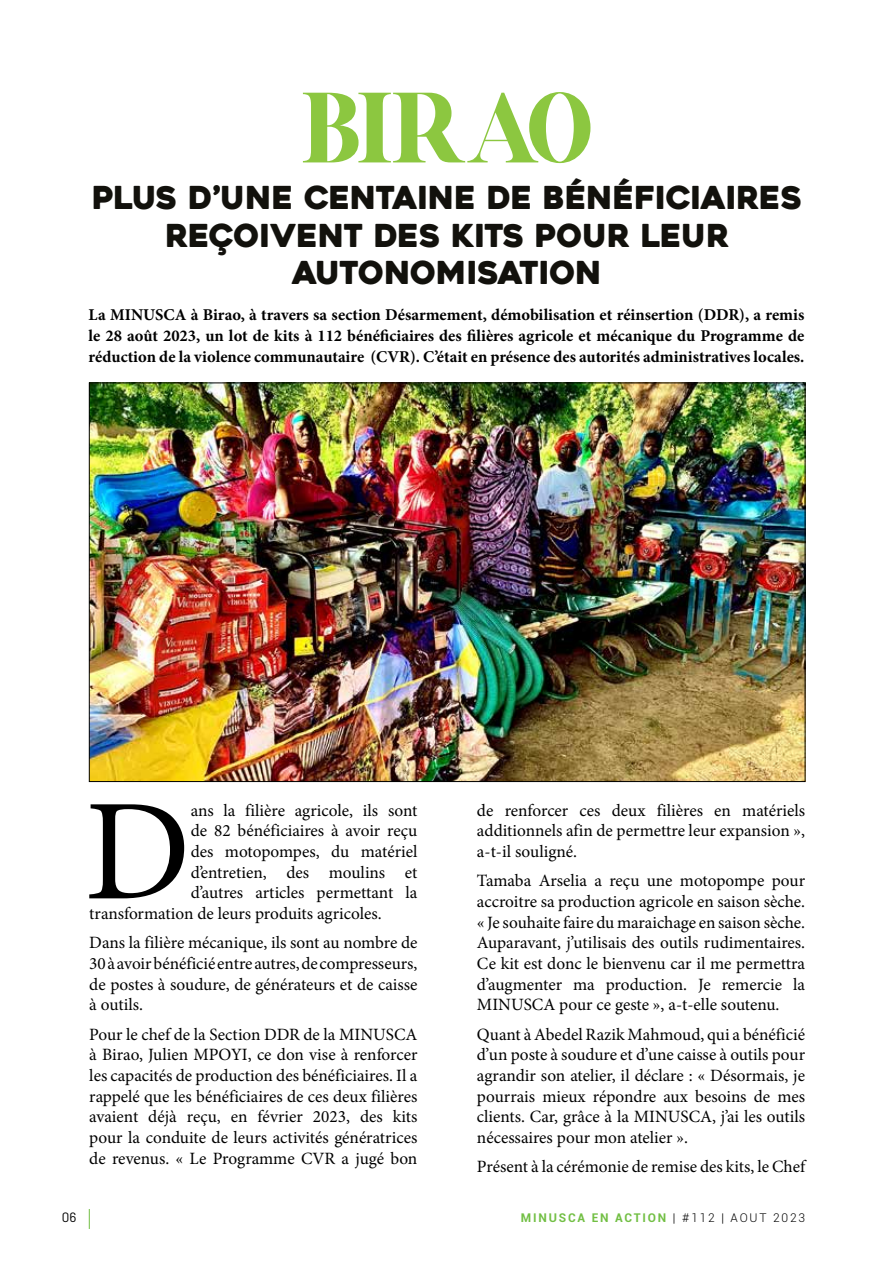
<style>
.page{position:relative;width:893px;height:1263px;background:#fff}
.page>*{position:absolute;margin:0;border:0;box-sizing:border-box;transform-origin:0 0}
.t1{font:144.6px "Mignon";color:#000}
.t2{font:90px "AL Nevrada Personal Use Only";color:#8cc740}
.t3{font:31.5px/37.8px "Heavitas";color:#12110c;text-align:center}
.t4{font:17.25px/20.7px "Mignon";color:#000;text-align:justify}
.t5{font:700 16.5px/21.3px "Mignon";color:#000;text-align:justify}
.t6{font:13.5px "Barlow";color:#000}
.t7{font:700 12px "Roboto";letter-spacing:.15em;color:#72bf44}
.s1{font-weight:300;color:#000}
</style>
<div class="page">
<svg style="left:89px;top:1209px;width:1px;height:20px"></svg>
<img style="left:91px;top:385px;width:712px;height:395px">
<h2 class="t2" style="left:303px;top:79px;width:290px">BIRAO</h2>
<h3 class="t3" style="left:92px;top:179px;width:711px">PLUS D’UNE CENTAINE DE BÉNÉFICIAIRES<br>REÇOIVENT DES KITS POUR LEUR<br>AUTONOMISATION</h3>
<p class="t5" style="left:89px;top:303px;width:717px">La MINUSCA à Birao, à travers sa section Désarmement, démobilisation et réinsertion (DDR), a remis le 28 août 2023, un lot de kits à 112 bénéficiaires des filières agricole et mécanique du Programme de réduction de la violence communautaire (CVR). C’était en présence des autorités administratives locales.</p>
<h1 class="t1" style="left:84px;top:755px;width:108px">D</h1>
<p class="t4" style="left:191px;top:800px;width:228px">ans la filière agricole, ils sont</p>
<p class="t4" style="left:191px;top:820px;width:228px">de 82 bénéficiaires à avoir reçu</p>
<p class="t4" style="left:191px;top:841px;width:228px">des motopompes, du matériel</p>
<p class="t4" style="left:191px;top:862px;width:228px">d’entretien, des moulins et</p>
<p class="t4" style="left:191px;top:882px;width:228px">d’autres articles permettant la</p>
<p class="t4" style="left:89px;top:903px;width:294px">transformation de leurs produits agricoles.</p>
<p class="t4" style="left:89px;top:932px;width:330px">Dans la filière mécanique, ils sont au nombre de 30 à avoir bénéficié entre autres, de compresseurs, de postes à soudure, de générateurs et de caisse à outils.</p>
<p class="t4" style="left:89px;top:1024px;width:330px">Pour le chef de la Section DDR de la MINUSCA à Birao, Julien MPOYI, ce don vise à renforcer les capacités de production des bénéficiaires. Il a rappelé que les bénéficiaires de ces deux filières avaient déjà reçu, en février 2023, des kits pour la conduite de leurs activités génératrices de revenus. « Le Programme CVR a jugé bon</p>
<p class="t4" style="left:477px;top:800px;width:330px">de renforcer ces deux filières en matériels additionnels afin de permettre leur expansion », a-t-il souligné.</p>
<p class="t4" style="left:477px;top:870px;width:330px">Tamaba Arselia a reçu une motopompe pour accroitre sa production agricole en saison sèche. « Je souhaite faire du maraichage en saison sèche.<br>Auparavant, j’utilisais des outils rudimentaires.<br>Ce kit est donc le bienvenu car il me permettra d’augmenter ma production. Je remercie la MINUSCA pour ce geste », a-t-elle soutenu.</p>
<p class="t4" style="left:477px;top:1024px;width:330px">Quant à Abedel Razik Mahmoud, qui a bénéficié d’un poste à soudure et d’une caisse à outils pour agrandir son atelier, il déclare : « Désormais, je pourrais mieux répondre aux besoins de mes clients. Car, grâce à la MINUSCA, j’ai les outils nécessaires pour mon atelier ».</p>
<p class="t4" style="left:477px;top:1156px;width:330px">Présent à la cérémonie de remise des kits, le Chef</p>
<p class="t6" style="left:62px;top:1209px;width:16px">06</p>
<p class="t7" style="left:521px;top:1209px;width:286px">MINUSCA EN ACTION <span class="s1">| #112 | AOUT 2023</span></p>
</div>
